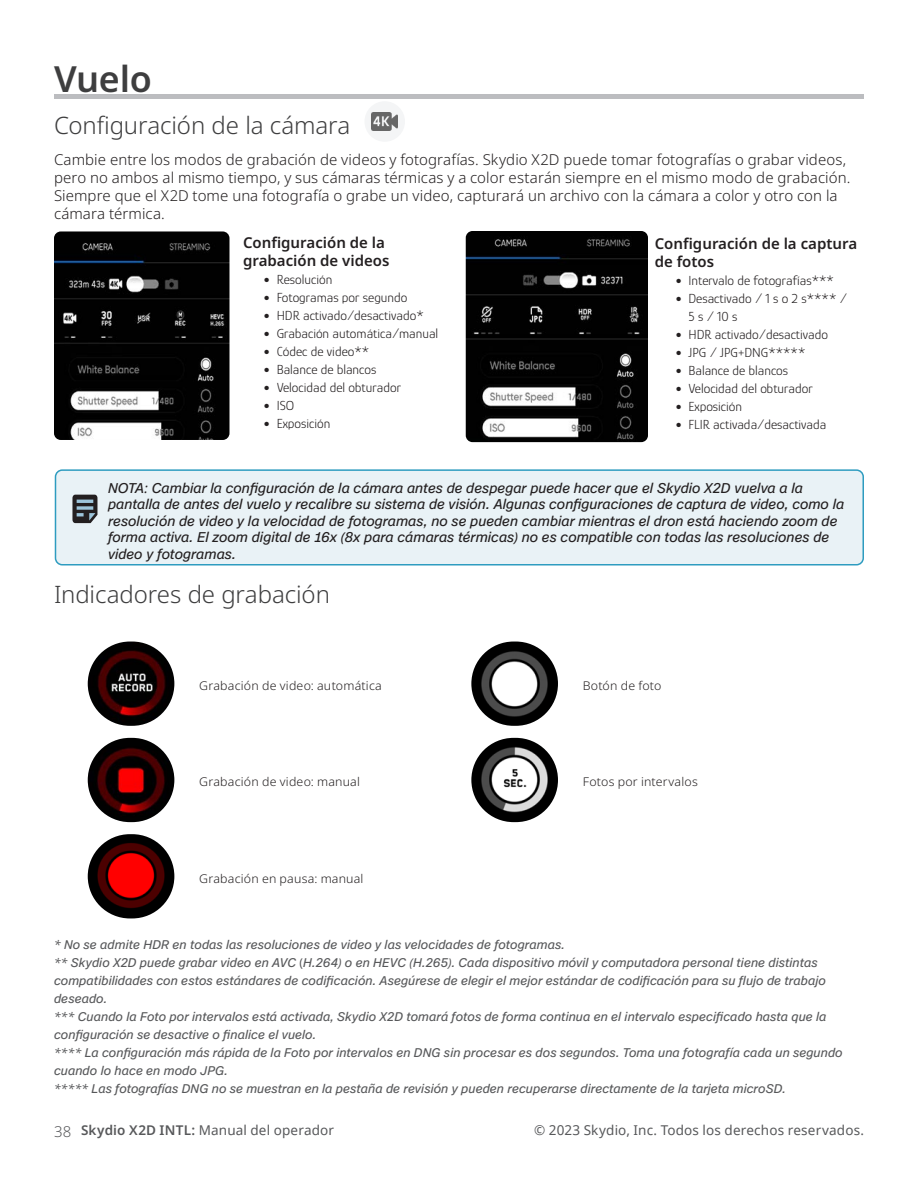
<style>
.page{position:relative;width:918px;height:1188px;background:#fff}
.page>*{position:absolute;margin:0;border:0;box-sizing:border-box;transform-origin:0 0}
.Heading_1{font:600 36px "Noto Sans";letter-spacing:-.005em;color:#3e3e3f}
.Heading_2{font:300 24px "Noto Sans";letter-spacing:-.005em;color:#3e3e3f}
.t1{font:300 15px/18px "Noto Sans";letter-spacing:.005em;color:#231f20}
.t2{font:600 15px/18px "Noto Sans";color:#231f20}
.Body_copy{font:italic 13.5px/16.5px "Case Trial";letter-spacing:.01em;color:#231f20}
.t3{font:300 13.5px/18px "Glory";color:#231f20}
.t4{font:13.5px "Noto Sans";letter-spacing:.01em;color:#57585a}
.Note_text{font:italic 12px/18px "Case Trial";letter-spacing:.015em;color:#57585a}
.Body_copy-2{font:300 12px "Noto Sans";letter-spacing:.015em;color:#231f20}
.s1{font-family:"Noto Sans"}
.s2{font-family:"Noto Sans";font-style:normal}
.s3{font-weight:300;font-size:15px}
.s4{font-weight:600}
</style>
<div class="page">
<div style="left:54px;top:94px;width:810px;height:5px;background:#bcbdc0"></div>
<div style="left:364px;top:101px;width:41px;height:41px;background:#f4f5f6;border-radius:50%"></div>
<img style="left:372px;top:113px;width:26px;height:17px">
<img style="left:88px;top:642px;width:86px;height:84px;border-radius:42px">
<img style="left:88px;top:738px;width:86px;height:84px;border-radius:42px">
<img style="left:88px;top:834px;width:86px;height:84px;border-radius:42px">
<img style="left:471px;top:642px;width:87px;height:84px;border-radius:42px">
<img style="left:471px;top:738px;width:87px;height:84px;border-radius:42px">
<div style="left:55px;top:470px;width:808px;height:95px;background:#e9f2f6;border-radius:7px"></div>
<div style="left:55px;top:469px;width:809px;height:97px;border:2px solid #2e9cc0;border-radius:7px"></div>
<svg style="left:72px;top:495px;width:25px;height:28px"></svg>
<img style="left:466px;top:231px;width:182px;height:211px">
<img style="left:54px;top:231px;width:175px;height:209px">
<p class="Heading_1" style="left:54px;top:59px;width:100px">Vuelo</p>
<p class="Heading_2" style="left:54px;top:111px;width:298px">Configuración de la cámara</p>
<p class="t1" style="left:54px;top:150px;width:798px">Cambie entre los modos de grabación de videos y fotografías. Skydio X2D puede tomar fotografías o grabar videos, pero no ambos al mismo tiempo, y sus cámaras térmicas y a color estarán siempre en el mismo modo de grabación.<br>Siempre que el X2D tome una fotografía o grabe un video, capturará un archivo con la cámara a color y otro con la cámara térmica.</p>
<p class="t2" style="left:655px;top:234px;width:204px">Configuración de la captura de fotos</p>
<p class="t3" style="left:675px;top:271px;width:161px">• Intervalo de fotografías***</p>
<p class="t3" style="left:688px;top:289px;width:160px;text-indent:-14px">• Desactivado / 1 s o 2 s**** /<br>5 s / 10 s</p>
<p class="t3" style="left:675px;top:325px;width:155px">• HDR activado/desactivado</p>
<p class="t3" style="left:675px;top:343px;width:132px">• JPG / JPG+DNG*****</p>
<p class="t3" style="left:675px;top:361px;width:115px">• Balance de blancos</p>
<p class="t3" style="left:675px;top:379px;width:139px">• Velocidad del obturador</p>
<p class="t3" style="left:675px;top:397px;width:69px">• Exposición</p>
<p class="t3" style="left:675px;top:415px;width:153px">• FLIR activada/desactivada</p>
<p class="t2" style="left:243px;top:233px;width:148px">Configuración de la grabación de videos</p>
<p class="t3" style="left:263px;top:270px;width:71px">• Resolución</p>
<p class="t3" style="left:263px;top:288px;width:146px">• Fotogramas por segundo</p>
<p class="t3" style="left:263px;top:306px;width:162px">• HDR activado/desactivado*</p>
<p class="t3" style="left:263px;top:324px;width:177px">• Grabación automática/manual</p>
<p class="t3" style="left:263px;top:342px;width:108px">• Códec de video**</p>
<p class="t3" style="left:263px;top:360px;width:115px">• Balance de blancos</p>
<p class="t3" style="left:263px;top:378px;width:139px">• Velocidad del obturador</p>
<p class="t3" style="left:263px;top:396px;width:33px">• ISO</p>
<p class="t3" style="left:263px;top:414px;width:69px">• Exposición</p>
<p class="Body_copy" style="left:108px;top:479px;width:738px">NOTA<span class="s1">:</span> Cambiar la configuración de la cámara antes de despegar puede hacer que el Skydio X2D vuelva a la pantalla de antes del vuelo y recalibre su sistema de visión. Algunas configuraciones de captura de video, como la resolución de video y la velocidad de fotogramas, no se pueden cambiar mientras el dron está haciendo zoom de forma activa. El zoom digital de 16x <span class="s1">(</span>8x para cámaras térmicas<span class="s1">)</span> no es compatible con todas las resoluciones de video y fotogramas.</p>
<p class="Heading_2" style="left:54px;top:581px;width:277px">Indicadores de grabación</p>
<p class="Body_copy-2" style="left:199px;top:679px;width:184px">Grabación de video: automática</p>
<p class="Body_copy-2" style="left:583px;top:679px;width:80px">Botón de foto</p>
<p class="Body_copy-2" style="left:199px;top:775px;width:162px">Grabación de video: manual</p>
<p class="Body_copy-2" style="left:583px;top:775px;width:117px">Fotos por intervalos</p>
<p class="Body_copy-2" style="left:199px;top:872px;width:166px">Grabación en pausa: manual</p>
<p class="Note_text" style="left:54px;top:935px;width:512px"><span class="s1">*</span> No se admite HDR en todas las resoluciones de video y las velocidades de fotogramas.</p>
<p class="Note_text" style="left:54px;top:953px;width:773px"><span class="s1">**</span> Skydio X2D puede grabar video en AVC <span class="s2">(</span>H.264<span class="s1">)</span> o en HEVC <span class="s1">(</span>H.265<span class="s1">)</span>. Cada dispositivo móvil y computadora personal tiene distintas compatibilidades con estos estándares de codificación. Asegúrese de elegir el mejor estándar de codificación para su flujo de trabajo deseado.</p>
<p class="Note_text" style="left:54px;top:1007px;width:774px"><span class="s1">***</span> Cuando la Foto por intervalos está activada, Skydio X2D tomará fotos de forma continua en el intervalo especificado hasta que la configuración se desactive o finalice el vuelo.</p>
<p class="Note_text" style="left:54px;top:1043px;width:790px"><span class="s1">****</span> La configuración más rápida de la Foto por intervalos en DNG sin procesar es dos segundos. Toma una fotografía cada un segundo cuando lo hace en modo JPG.</p>
<p class="Note_text" style="left:54px;top:1079px;width:733px"><span class="s1">*****</span> Las fotografías DNG no se muestran en la pestaña de revisión y pueden recuperarse directamente de la tarjeta microSD.</p>
<p class="t4" style="left:54px;top:1121px;width:282px"><span class="s3">38</span> <span class="s4">Skydio X2D INTL:</span> Manual del operador</p>
<p class="t4" style="left:534px;top:1121px;width:331px">© 2023 Skydio, Inc. Todos los derechos reservados.</p>
</div>
